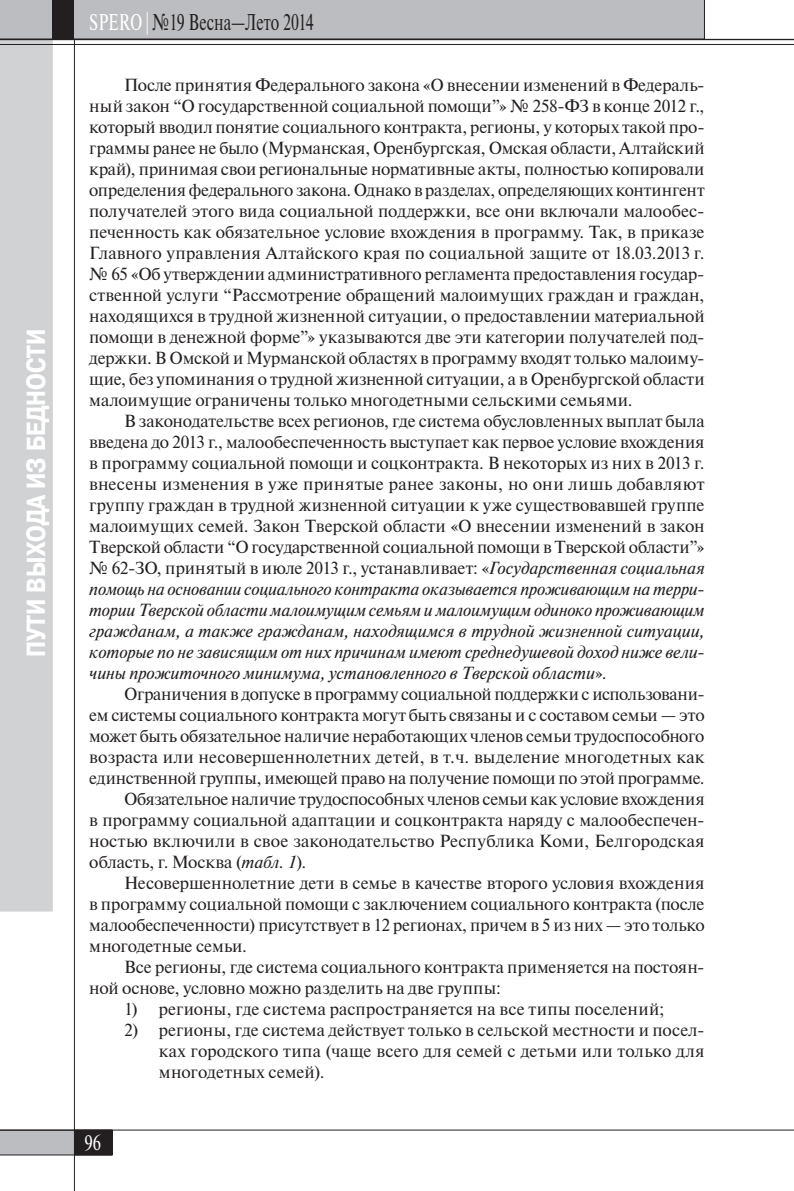
<style>
.page{position:relative;width:794px;height:1191px;background:#fff}
.page>*{position:absolute;margin:0;border:0;box-sizing:border-box;transform-origin:0 0}
.t1{font:700 26.25px "Pragmatica Cond C";color:#fff}
.t2{font:22.75px "Newton";color:#231f20;scale:.7 1}
.t3{font:21px "Newton";color:#fff;scale:.8 1}
.t4{font:17.5px/21px "Newton";letter-spacing:-.005em;color:#231f20;text-align:justify}
.s1{color:#fff}
.s2{font-style:italic}
</style>
<div class="page">
<div style="left:0;top:40px;width:52px;height:871px;background:#d1d2d4"></div>
<svg style="left:0;top:1130px;width:74px;height:25px"></svg>
<div style="left:75px;top:1130px;width:37px;height:25px;background:#231f20"></div>
<hr style="left:74px;top:0;width:1px;height:1191px;background:#231f20">
<hr style="left:0;top:1129px;width:794px;height:1px;background:#231f20">
<div style="left:0;top:0;width:704px;height:39px;background:#bcbdc0"></div>
<div style="left:52px;top:0;width:22px;height:39px;background:#231f20"></div>
<hr style="left:0;top:39px;width:794px;height:1px;background:#231f20">
<hr style="left:0;top:44px;width:794px;height:1px;background:#231f20">
<h1 class="t1" style="left:21px;top:657px;width:330px;rotate:-90deg">ПУТИ ВЫХОДА ИЗ БЕДНОСТИ</h1>
<h2 class="t2" style="left:89px;top:6px;width:322px"><span class="s1">SPERO |</span> №19 Весна—Лето 2014</h2>
<p class="t4" style="left:89px;top:74px;width:617px;text-indent:35px">После принятия Федерального закона «О внесении изменений в Федераль&shy;ный закон “О государственной социальной помощи”» № 258-ФЗ в конце 2012 г., который вводил понятие социального контракта, регионы, у которых такой про&shy;граммы ранее не было (Мурманская, Оренбургская, Омская области, Алтайский край), принимая свои региональные нормативные акты, полностью копировали определения федерального закона. Однако в разделах, определяющих контингент получателей этого вида социальной поддержки, все они включали малообес&shy;печенность как обязательное условие вхождения в программу. Так, в приказе Главного управления Алтайского края по социальной защите от 18.03.2013 г. № 65 «Об утверждении административного регламента предоставления государ&shy;ственной услуги “Рассмотрение обращений малоимущих граждан и граждан, находящихся в трудной жизненной ситуации, о предоставлении материальной помощи в денежной форме”» указываются две эти категории получателей под&shy;держки. В Омской и Мурманской областях в программу входят только малоиму&shy;щие, без упоминания о трудной жизненной ситуации, а в Оренбургской области малоимущие ограничены только многодетными сельскими семьями.</p>
<p class="t4" style="left:89px;top:410px;width:617px;text-indent:35px">В законодательстве всех регионов, где система обусловленных выплат была введена до 2013 г., малообеспеченность выступает как первое условие вхождения в программу социальной помощи и соцконтракта. В некоторых из них в 2013 г. внесены изменения в уже принятые ранее законы, но они лишь добавляют группу граждан в трудной жизненной ситуации к уже существовавшей группе малоимущих семей. Закон Тверской области «О внесении изменений в закон Тверской области “О государственной социальной помощи в Тверской области”» № 62-ЗО, принятый в июле 2013 г., устанавливает: «<span class="s2">Государственная социальная помощь на основании социального контракта оказывается проживающим на терри&shy;тории Тверской области малоимущим семьям и малоимущим одиноко проживающим гражданам, а также гражданам, находящимся в трудной жизненной ситуации, которые по не зависящим от них причинам имеют среднедушевой доход ниже вели&shy;чины прожиточного минимума, установленного в Тверской области</span>».</p>
<p class="t4" style="left:124px;top:683px;width:582px">Ограничения в допуске в программу социальной поддержки с использовани-</p>
<p class="t4" style="left:89px;top:704px;width:617px">ем системы социального контракта могут быть связаны и с составом семьи — это</p>
<p class="t4" style="left:89px;top:725px;width:617px">может быть обязательное наличие неработающих членов семьи трудоспособного</p>
<p class="t4" style="left:89px;top:746px;width:616px">возраста или несовершеннолетних детей, в т.ч. выделение многодетных как</p>
<p class="t4" style="left:89px;top:767px;width:617px">единственной группы, имеющей право на получение помощи по этой программе.</p>
<p class="t4" style="left:124px;top:788px;width:582px">Обязательное наличие трудоспособных членов семьи как условие вхождения</p>
<p class="t4" style="left:89px;top:809px;width:617px">в программу социальной адаптации и соцконтракта наряду с малообеспечен-</p>
<p class="t4" style="left:89px;top:830px;width:616px">ностью включили в свое законодательство Республика Коми, Белгородская</p>
<p class="t4" style="left:89px;top:851px;width:219px">область, г. Москва (<span class="s2">табл. 1</span>).</p>
<p class="t4" style="left:124px;top:872px;width:582px">Несовершеннолетние дети в семье в качестве второго условия вхождения</p>
<p class="t4" style="left:89px;top:893px;width:617px">в программу социальной помощи с заключением социального контракта (после</p>
<p class="t4" style="left:89px;top:914px;width:617px">малообеспеченности) присутствует в 12 регионах, причем в 5 из них — это только</p>
<p class="t4" style="left:89px;top:935px;width:159px">многодетные семьи.</p>
<p class="t4" style="left:124px;top:956px;width:582px">Все регионы, где система социального контракта применяется на постоян-</p>
<p class="t4" style="left:89px;top:977px;width:413px">ной основе, условно можно разделить на две группы:</p>
<p class="t4" style="left:124px;top:998px;width:542px">1) регионы, где система распространяется на все типы поселений;</p>
<p class="t4" style="left:159px;top:1019px;width:547px;text-indent:-35px">2) регионы, где система действует только в сельской местности и посел&shy;ках городского типа (чаще всего для семей с детьми или только для многодетных семей).</p>
<p class="t3" style="left:84px;top:1127px;width:23px">96</p>
</div>
